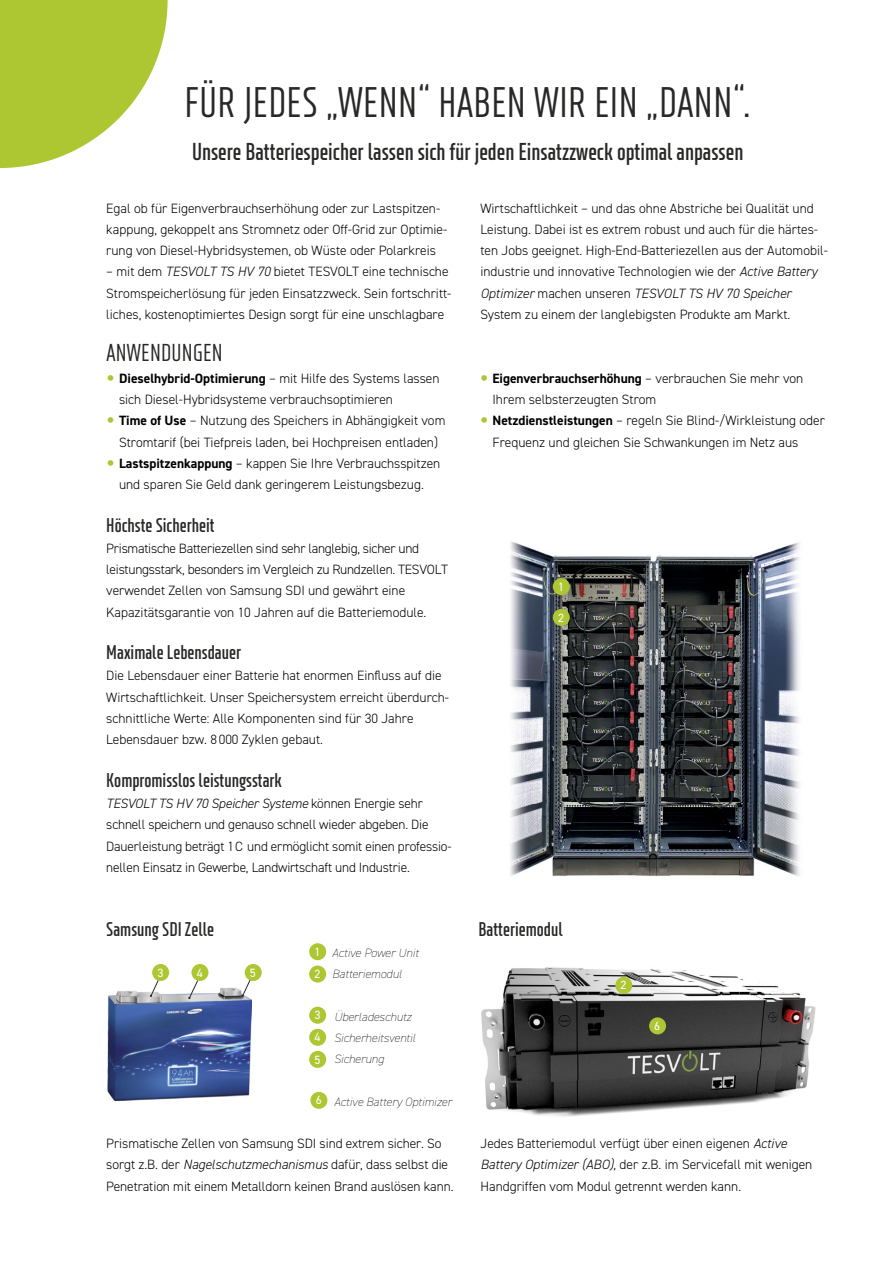
<style>
.page{position:relative;width:893px;height:1263px;background:#fff}
.page>*{position:absolute;margin:0;border:0;box-sizing:border-box;transform-origin:0 0}
.t1{font:500 condensed 42px "XXII Neue Norm";letter-spacing:.01em;color:#282827}
.t2{font:700 condensed 24px "XXII Neue Norm";color:#282827}
.t3{font:500 condensed 24px "XXII Neue Norm";letter-spacing:.01em;color:#282827}
.t4{font:700 condensed 19.5px "XXII Neue Norm";color:#282827}
.t5{font:300 13.5px/21.3px "DIN2014";color:#000}
.t6{font:300 13.5px/21.3px "DIN2014";letter-spacing:-.02em;color:#000}
.t7{font:italic 200 12px/21.3px "DIN2014";color:#000}
.t8{font:12px/22px "DIN2014";color:#fff}
.s1{font-style:italic}
.s2{font-family:"Geneva";font-weight:400;color:#adc733}
.s3{font-weight:700}
.s4{font-weight:400;font-style:normal;color:#fff}
</style>
<div class="page">
<svg style="left:0;top:0;width:168px;height:168px"></svg>
<div style="left:309px;top:943px;width:17px;height:17px;background:#adc733;border-radius:50%"></div>
<div style="left:309px;top:965px;width:17px;height:17px;background:#adc733;border-radius:50%"></div>
<div style="left:310px;top:1092px;width:17px;height:17px;background:#adc733;border-radius:50%"></div>
<img style="left:108px;top:988px;width:144px;height:114px">
<svg style="left:242px;top:971px;width:10px;height:26px"></svg>
<svg style="left:188px;top:977px;width:14px;height:22px"></svg>
<svg style="left:150px;top:975px;width:12px;height:22px"></svg>
<div style="left:191px;top:964px;width:17px;height:17px;background:#adc733;border-radius:50%"></div>
<div style="left:245px;top:964px;width:17px;height:17px;background:#adc733;border-radius:50%"></div>
<div style="left:152px;top:964px;width:17px;height:17px;background:#adc733;border-radius:50%"></div>
<div style="left:309px;top:1029px;width:17px;height:17px;background:#adc733;border-radius:50%"></div>
<div style="left:309px;top:1051px;width:17px;height:17px;background:#adc733;border-radius:50%"></div>
<div style="left:309px;top:1007px;width:17px;height:17px;background:#adc733;border-radius:50%"></div>
<img style="left:510px;top:542px;width:290px;height:334px">
<div style="left:553px;top:609px;width:17px;height:17px;background:#adc733;border-radius:50%"></div>
<div style="left:553px;top:578px;width:17px;height:17px;background:#adc733;border-radius:50%"></div>
<img style="left:481px;top:967px;width:335px;height:150px">
<div style="left:615px;top:977px;width:17px;height:17px;background:#adc733;border-radius:50%"></div>
<div style="left:649px;top:1017px;width:17px;height:17px;background:#adc733;border-radius:50%"></div>
<h1 class="t1" style="left:184px;top:78px;width:568px">FÜR JEDES „WENN“ HABEN WIR EIN „DANN“.</h1>
<h2 class="t2" style="left:192px;top:137px;width:553px">Unsere Batteriespeicher lassen sich für jeden Einsatz zweck optimal anpassen</h2>
<p class="t5" style="left:106px;top:197px;width:343px">Egal ob für Eigenverbrauchserhöhung oder zur Lastspitzen&shy;kappung, gekoppelt ans Stromnetz oder Off-Grid zur Optimie&shy;rung von Diesel-Hybridsystemen, ob Wüste oder Polar kreis</p>
<p class="t5" style="left:106px;top:261px;width:347px">– mit dem <span class="s1">TESVOLT TS HV 70</span> bietet TESVOLT eine technische<br>Stromspeicherlösung für jeden Einsatzzweck. Sein fortschritt&shy;liches, kostenoptimiertes Design sorgt für eine unschlagbare</p>
<p class="t5" style="left:480px;top:197px;width:349px">Wirtschaftlichkeit – und das ohne Abstriche bei Qualität und Leistung. Dabei ist es extrem robust und auch für die härtes&shy;ten Jobs geeignet. High-End-Batteriezellen aus der Automobil&shy;industrie und innovative Technologien wie der <span class="s1">Active Battery Optimizer</span> machen unseren <span class="s1">TESVOLT TS HV 70 Speicher </span>System zu einem der langlebigsten Produkte am Markt.</p>
<h2 class="t3" style="left:106px;top:339px;width:118px">ANWENDUNGEN</h2>
<p class="t5" style="left:119px;top:367px;width:322px;text-indent:-13px"><span class="s2">•</span> <span class="s3">Dieselhybrid-Optimierung</span> – mit Hilfe des Systems lassen sich Diesel-Hybridsysteme verbrauchsoptimieren</p>
<p class="t5" style="left:106px;top:410px;width:341px;text-align:center"><span class="s2">•</span> <span class="s3">Time of Use</span> – Nutzung des Speichers in Abhängigkeit vom<br>Stromtarif (bei Tiefpreis laden, bei Hochpreisen entladen)</p>
<p class="t5" style="left:106px;top:452px;width:335px;text-align:center"><span class="s2">•</span> <span class="s3">Lastspitzenkappung</span> – kappen Sie Ihre Verbrauchsspitzen und sparen Sie Geld dank geringerem Leistungsbezug.</p>
<h3 class="t4" style="left:106px;top:513px;width:110px">Höchste Sicherheit</h3>
<p class="t6" style="left:106px;top:538px;width:343px">Prismatische Batteriezellen sind sehr langlebig, sicher und leistungsstark, besonders im Vergleich zu Rundzellen. TESVOLT verwendet Zellen von Samsung SDI und gewährt eine Kapazitätsgarantie von 10 Jahren auf die Batteriemodule.</p>
<h3 class="t4" style="left:106px;top:641px;width:136px">Maximale Lebensdauer</h3>
<p class="t5" style="left:106px;top:665px;width:344px">Die Lebensdauer einer Batterie hat enormen Einfluss auf die Wirtschaftlichkeit. Unser Speichersystem erreicht überdurch&shy;schnittliche Werte: Alle Komponenten sind für 30 Jahre Lebensdauer bzw. 8 000 Zyklen gebaut.</p>
<h3 class="t4" style="left:106px;top:768px;width:177px">Kompromisslos leistungsstark</h3>
<p class="t5" style="left:106px;top:793px;width:347px"><span class="s1">TESVOLT TS HV 70 Speicher Systeme</span> können Energie sehr schnell speichern und genauso schnell wieder abgeben. Die Dauerleistung beträgt 1C und ermöglicht somit einen professio&shy;nellen Einsatz in Gewerbe, Landwirtschaft und Industrie.</p>
<h3 class="t4" style="left:106px;top:917px;width:109px">Samsung SDI Zelle</h3>
<p class="t8" style="left:157px;top:961px;width:7px">3</p>
<p class="t8" style="left:197px;top:961px;width:7px">4</p>
<p class="t8" style="left:250px;top:961px;width:7px">5</p>
<p class="t7" style="left:314px;top:942px;width:106px"><span class="s4">1</span> Active Power Unit<br><span class="s4">2</span> Batteriemodul</p>
<p class="t8" style="left:314px;top:1004px;width:7px">3</p>
<p class="t8" style="left:314px;top:1026px;width:7px">4<br>5</p>
<p class="t7" style="left:334px;top:1006px;width:83px">Überladeschutz<br>Sicherheitsventil<br>Sicherung</p>
<p class="t7" style="left:316px;top:1091px;width:138px"><span class="s4">6</span> Active Battery Optimizer</p>
<p class="t5" style="left:492px;top:367px;width:312px;text-indent:-13px"><span class="s2">•</span> <span class="s3">Eigenverbrauchserhöhung</span> – verbrauchen Sie mehr von<br>Ihrem selbsterzeugten Strom</p>
<p class="t5" style="left:492px;top:410px;width:334px;text-indent:-13px"><span class="s2">•</span> <span class="s3">Netzdienstleistungen</span> – regeln Sie Blind-/Wirkleistung oder<br>Frequenz und gleichen Sie Schwankungen im Netz aus</p>
<p class="t8" style="left:558px;top:575px;width:7px">1</p>
<p class="t8" style="left:558px;top:606px;width:7px">2</p>
<h3 class="t4" style="left:478px;top:917px;width:86px">Batteriemodul</h3>
<p class="t8" style="left:621px;top:974px;width:7px">2</p>
<p class="t8" style="left:654px;top:1015px;width:7px">6</p>
<p class="t5" style="left:106px;top:1133px;width:349px">Prismatische Zellen von Samsung SDI sind extrem sicher. So sorgt z.B. der <span class="s1">Nagelschutzmechanismus</span> dafür, dass selbst die<br>Pene tration mit einem Metall dorn keinen Brand auslösen kann.</p>
<p class="t5" style="left:480px;top:1133px;width:333px">Jedes Batteriemodul verfügt über einen eigenen <span class="s1">Active<br>Battery Optimizer (ABO),</span> der z.B. im Servicefall mit wenigen<br>Handgriffen vom Modul getrennt werden kann.</p>
</div>
